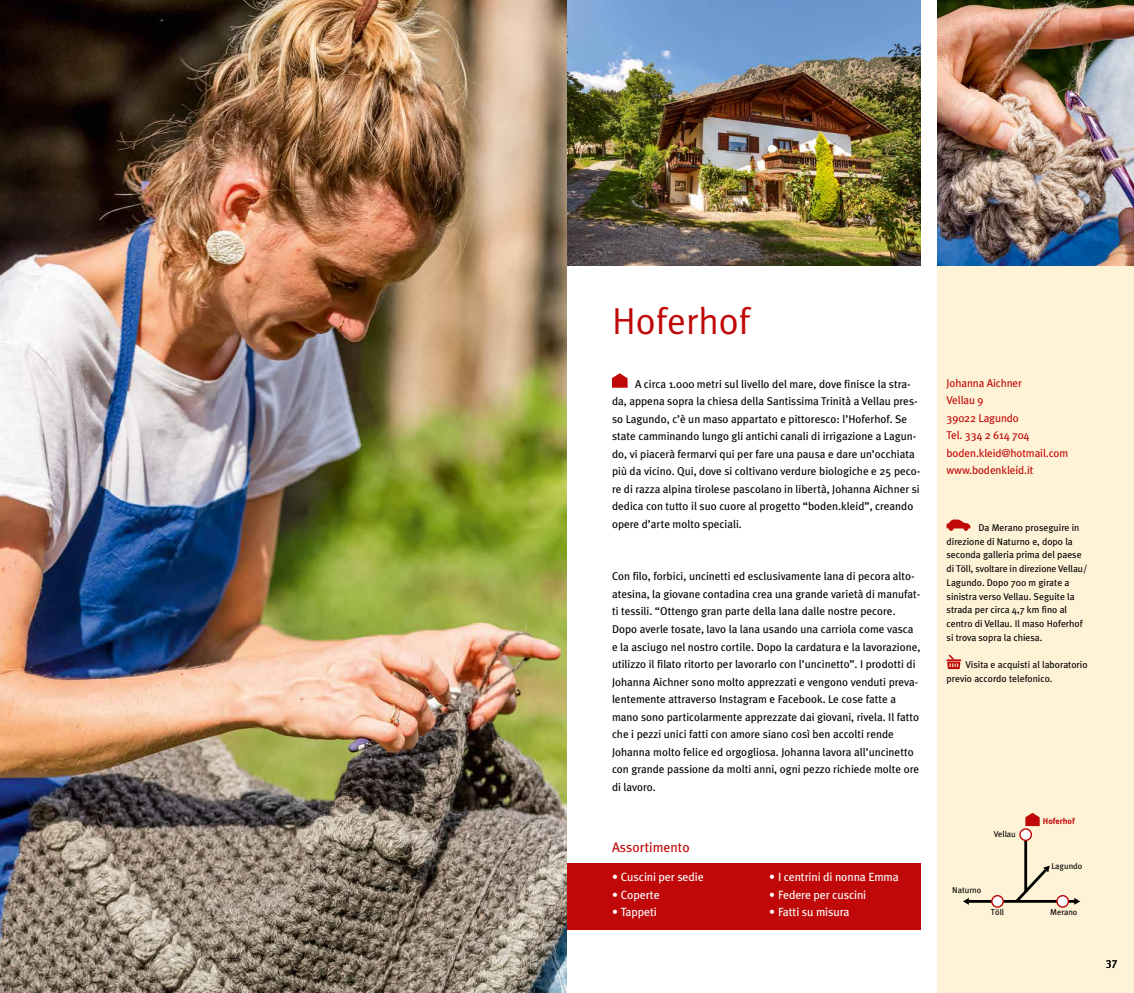
<style>
.page{position:relative;width:1134px;height:993px;background:#fff}
.page>*{position:absolute;margin:0;border:0;box-sizing:border-box;transform-origin:0 0}
.t1{font:37.5px "Meta Plus Normal";color:#c00808}
.t2{font:13.75px "Meta Plus";color:#c00808}
.t3{font:11.88px "Meta Plus";letter-spacing:-.01em;color:#fff}
.t4{font:11.25px/17.5px "Meta Plus";color:#000}
.t5{font:11.25px/17.5px "Meta Plus";letter-spacing:-.01em;color:#c00808}
.t6{font:9.75px/13.8px "Meta Plus";color:#000}
.t7{font:8.5px "Meta Plus";color:#000}
.t8{font:700 8.5px "Meta Plus";color:#c00808}
</style>
<div class="page">
<div style="left:937px;top:265px;width:197px;height:727px;background:#fff3d7"></div>
<img style="left:567px;top:0;width:354px;height:266px">
<img style="left:938px;top:0;width:196px;height:266px">
<img style="left:0;top:0;width:567px;height:992px">
<svg style="left:946px;top:519px;width:24px;height:11px"></svg>
<svg style="left:946px;top:654px;width:15px;height:15px"></svg>
<div style="left:567px;top:862px;width:354px;height:66px;background:#c00808"></div>
<hr style="left:969px;top:899px;width:106px;height:3px;background:#000">
<svg style="left:992px;top:895px;width:11px;height:11px"></svg>
<div style="left:991px;top:894px;width:13px;height:13px;border:1px solid #c00808;border-radius:50%"></div>
<svg style="left:1025px;top:812px;width:15px;height:14px"></svg>
<svg style="left:963px;top:898px;width:6px;height:6px"></svg>
<svg style="left:1074px;top:898px;width:6px;height:6px"></svg>
<hr style="left:1024px;top:837px;width:3px;height:54px;background:#000">
<svg style="left:1057px;top:895px;width:11px;height:11px"></svg>
<div style="left:1056px;top:894px;width:13px;height:13px;border:1px solid #c00808;border-radius:50%"></div>
<svg style="left:1012px;top:865px;width:38px;height:38px"></svg>
<svg style="left:1020px;top:828px;width:11px;height:12px"></svg>
<div style="left:1019px;top:828px;width:13px;height:12px;border:1px solid #c00808;border-radius:50%"></div>
<svg style="left:612px;top:373px;width:16px;height:14px"></svg>
<h1 class="t1" style="left:612px;top:299px;width:139px">Hoferhof</h1>
<p class="t4" style="left:612px;top:375px;width:310px;text-indent:23px">A circa 1.000 metri sul livello del mare, dove finisce la stra&shy;da, appena sopra la chiesa della Santissima Trinità a Vellau pres&shy;so Lagundo, c’è un maso appartato e pittoresco: l’Hoferhof. Se state camminando lungo gli antichi canali di irrigazione a Lagun&shy;do, vi piacerà fermarvi qui per fare una pausa e dare un’occhiata più da vicino. Qui, dove si coltivano verdure biologiche e 25 peco&shy;re di razza alpina tirolese pascolano in libertà, Johanna Aichner si dedica con tutto il suo cuore al progetto “boden.kleid”, creando opere d’arte molto speciali.</p>
<p class="t4" style="left:612px;top:567px;width:310px">Con filo, forbici, uncinetti ed esclusivamente lana di pecora alto&shy;atesina, la giovane contadina crea una grande varietà di manufat&shy;ti tessili. “Ottengo gran parte della lana dalle nostre pecore.<br>Dopo averle tosate, lavo la lana usando una carriola come vasca e la asciugo nel nostro cortile. Dopo la cardatura e la lavorazione, utilizzo il filato ritorto per lavorarlo con l’uncinetto”. I prodotti di Johanna Aichner sono molto apprezzati e vengono venduti preva&shy;lentemente attraverso Instagram e Facebook. Le cose fatte a mano sono particolarmente apprezzate dai giovani, rivela. Il fatto che i pezzi unici fatti con amore siano così ben accolti rende Johanna molto felice ed orgogliosa. Johanna lavora all’uncinetto con grande passione da molti anni, ogni pezzo richiede molte ore di lavoro.</p>
<p class="t2" style="left:612px;top:839px;width:79px">Assortimento</p>
<p class="t3" style="left:612px;top:869px;width:93px">• Cuscini per sedie</p>
<p class="t3" style="left:612px;top:887px;width:49px">• Coperte</p>
<p class="t3" style="left:612px;top:904px;width:46px">• Tappeti</p>
<p class="t3" style="left:769px;top:869px;width:131px">• I centrini di nonna Emma</p>
<p class="t3" style="left:769px;top:887px;width:99px">• Federe per cuscini</p>
<p class="t3" style="left:769px;top:904px;width:82px">• Fatti su misura</p>
<p class="t5" style="left:946px;top:373px;width:123px">Johanna Aichner<br>Vellau 9<br>39022 Lagundo<br>Tel. 334 2 614 704 boden.kleid@hotmail.com www.bodenkleid.it</p>
<p class="t6" style="left:946px;top:520px;width:143px;text-indent:32px">Da Merano proseguire in direzione di Naturno e, dopo la seconda galleria prima del paese di Töll, svoltare in direzione Vellau/<br>Lagundo. Dopo 700 m girate a sinistra verso Vellau. Seguite la strada per circa 4,7 km fino al centro di Vellau. Il maso Hoferhof si trova sopra la chiesa.</p>
<p class="t6" style="left:946px;top:658px;width:143px;text-indent:19px">Visita e acquisti al laboratorio previo accordo telefonico.</p>
<p class="t7" style="left:994px;top:828px;width:24px">Vellau</p>
<p class="t8" style="left:1043px;top:815px;width:33px">Hoferhof</p>
<p class="t7" style="left:952px;top:884px;width:31px">Naturno</p>
<p class="t7" style="left:1051px;top:860px;width:33px">Lagundo</p>
<p class="t7" style="left:991px;top:906px;width:15px">Töll</p>
<p class="t7" style="left:1050px;top:906px;width:29px">Merano</p>
<p class="t4" style="left:1106px;top:953px;width:13px">37</p>
</div>
